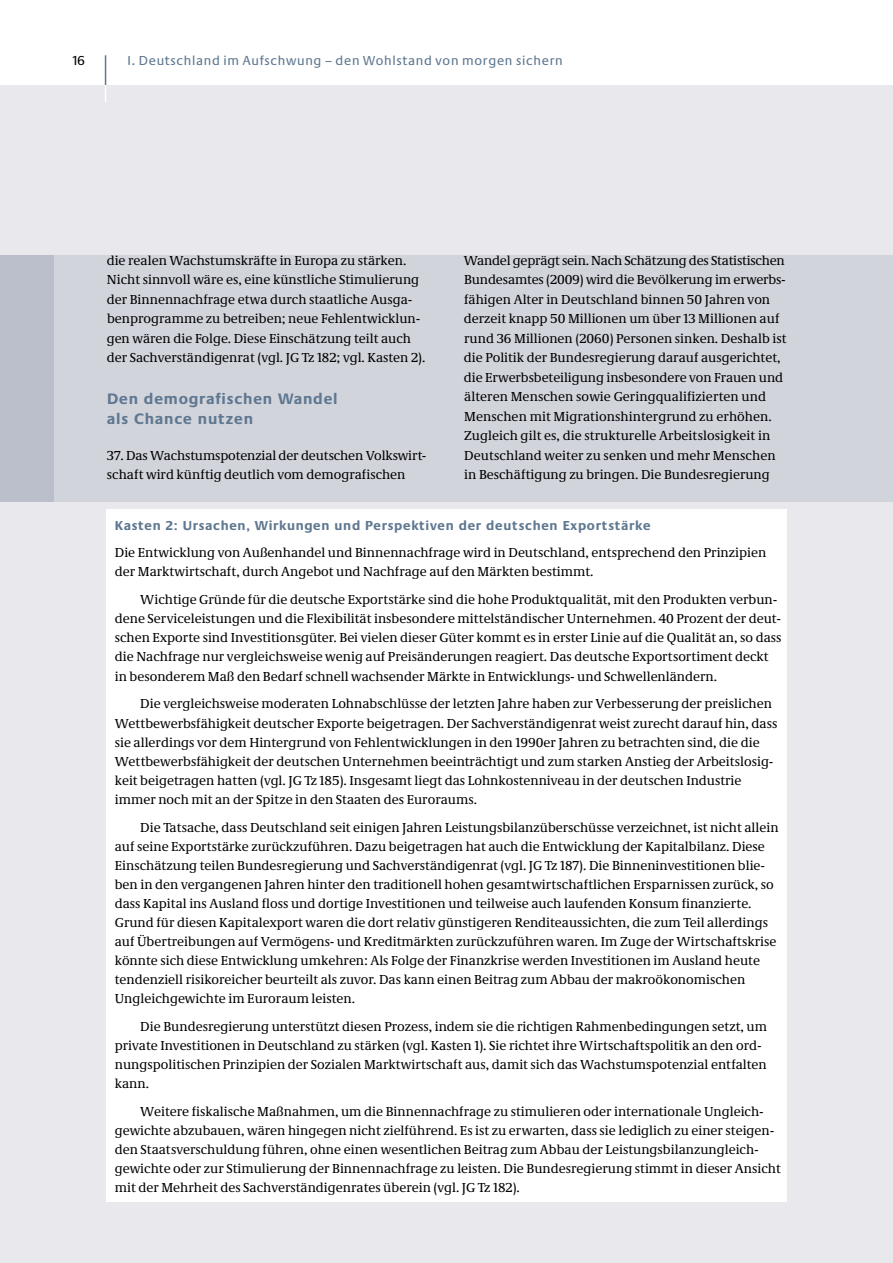
<style>
.page{position:relative;width:893px;height:1263px;background:#fff}
.page>*{position:absolute;margin:0;border:0;box-sizing:border-box;transform-origin:0 0}
.t1{font:700 15.75px/19.5px "Neue Praxis";letter-spacing:.05em;color:#5f7891}
.t2{font:13.5px/19.5px "Neue Demos";color:#000}
.t3{font:700 13.5px "Neue Praxis";letter-spacing:.05em;color:#5f7891}
.t4{font:13.5px "Neue Praxis";letter-spacing:.05em;color:#5f7891}
.t5{font:13.5px "Neue Praxis";color:#000}
</style>
<div class="page">
<div style="left:0;top:85px;width:893px;height:1178px;background:#e9e9ed"></div>
<div style="left:0;top:255px;width:893px;height:247px;background:#d2d4dc"></div>
<div style="left:0;top:255px;width:53px;height:247px;background:#babfcb"></div>
<hr style="left:105px;top:55px;width:1px;height:30px;background:#5f7891">
<svg style="left:105px;top:85px;width:1px;height:17px"></svg>
<div style="left:106px;top:509px;width:681px;height:692px;background:#fff"></div>
<p class="t5" style="left:73px;top:53px;width:14px">16</p>
<p class="t4" style="left:128px;top:53px;width:437px">I. Deutschland im Aufschwung – den Wohlstand von morgen sichern</p>
<p class="t2" style="left:107px;top:250px;width:320px">die realen Wachstumskräfte in Europa zu stärken.<br>Nicht sinnvoll wäre es, eine künstliche Stimulierung der Binnennachfrage etwa durch staatliche Ausga&shy;benprogramme zu betreiben; neue Fehlentwicklun&shy;gen wären die Folge. Diese Einschätzung teilt auch der Sachverständigenrat (vgl. JG Tz 182; vgl. Kasten 2).</p>
<h4 class="t1" style="left:107px;top:389px;width:232px">Den demografischen Wandel als Chance nutzen</h4>
<p class="t2" style="left:107px;top:445px;width:321px">37. Das Wachstumspotenzial der deutschen Volkswirt&shy;schaft wird künftig deutlich vom demografischen</p>
<p class="t2" style="left:464px;top:250px;width:324px">Wandel geprägt sein. Nach Schätzung des Statistischen Bundesamtes (2009) wird die Bevölkerung im erwerbs&shy;fähigen Alter in Deutschland binnen 50 Jahren von derzeit knapp 50 Millionen um über 13 Millionen auf rund 36 Millionen (2060) Personen sinken. Deshalb ist die Politik der Bundesregierung darauf ausgerichtet, die Erwerbsbeteiligung insbesondere von Frauen und älteren Menschen sowie Geringqualifizierten und Menschen mit Migrationshintergrund zu erhöhen.<br>Zugleich gilt es, die strukturelle Arbeitslosigkeit in Deutschland weiter zu senken und mehr Menschen in Beschäftigung zu bringen. Die Bundesregierung</p>
<h5 class="t3" style="left:115px;top:517px;width:537px">Kasten 2: Ursachen, Wirkungen und Perspektiven der deutschen Exportstärke</h5>
<p class="t2" style="left:115px;top:543px;width:653px">Die Entwicklung von Außenhandel und Binnennachfrage wird in Deutschland, entsprechend den Prinzipien der Marktwirtschaft, durch Angebot und Nachfrage auf den Märkten bestimmt.</p>
<p class="t2" style="left:115px;top:589px;width:668px;text-indent:26px">Wichtige Gründe für die deutsche Exportstärke sind die hohe Produktqualität, mit den Produkten verbun&shy;dene Serviceleistungen und die Flexibilität insbesondere mittelständischer Unternehmen. 40 Prozent der deut&shy;schen Exporte sind Investitionsgüter. Bei vielen dieser Güter kommt es in erster Linie auf die Qualität an, so dass die Nachfrage nur vergleichsweise wenig auf Preisänderungen reagiert. Das deutsche Exportsortiment deckt in besonderem Maß den Bedarf schnell wachsender Märkte in Entwicklungs- und Schwellenländern.</p>
<p class="t2" style="left:115px;top:694px;width:664px;text-indent:26px">Die vergleichsweise moderaten Lohnabschlüsse der letzten Jahre haben zur Verbesserung der preislichen Wettbewerbsfähigkeit deutscher Exporte beigetragen. Der Sachverständigenrat weist zurecht darauf hin, dass sie allerdings vor dem Hintergrund von Fehlentwicklungen in den 1990er Jahren zu betrachten sind, die die Wettbewerbsfähigkeit der deutschen Unternehmen beeinträchtigt und zum starken Anstieg der Arbeitslosig&shy;keit beigetragen hatten (vgl. JG Tz 185). Insgesamt liegt das Lohnkostenniveau in der deutschen Industrie immer noch mit an der Spitze in den Staaten des Euroraums.</p>
<p class="t2" style="left:115px;top:817px;width:665px;line-height:19px;text-indent:26px">Die Tatsache, dass Deutschland seit einigen Jahren Leistungsbilanzüberschüsse verzeichnet, ist nicht allein auf seine Exportstärke zurückzuführen. Dazu beigetragen hat auch die Entwicklung der Kapitalbilanz. Diese Einschätzung teilen Bundesregierung und Sachverständigenrat (vgl. JG Tz 187). Die Binneninvestitionen blie&shy;ben in den vergangenen Jahren hinter den traditionell hohen gesamtwirtschaftlichen Ersparnissen zurück, so dass Kapital ins Ausland floss und dortige Investitionen und teilweise auch laufenden Konsum finanzierte.<br>Grund für diesen Kapitalexport waren die dort relativ günstigeren Renditeaussichten, die zum Teil allerdings auf Übertreibungen auf Vermögens- und Kreditmärkten zurückzuführen waren. Im Zuge der Wirtschaftskrise könnte sich diese Entwicklung umkehren: Als Folge der Finanzkrise werden Investitionen im Ausland heute tendenziell risikoreicher beurteilt als zuvor. Das kann einen Beitrag zum Abbau der makroökonomischen Ungleichgewichte im Euroraum leisten.</p>
<p class="t2" style="left:115px;top:1016px;width:654px;text-indent:26px">Die Bundesregierung unterstützt diesen Prozess, indem sie die richtigen Rahmenbedingungen setzt, um private Investitionen in Deutschland zu stärken (vgl. Kasten 1). Sie richtet ihre Wirtschaftspolitik an den ord&shy;nungspolitischen Prinzipien der Sozialen Marktwirtschaft aus, damit sich das Wachstumspotenzial entfalten kann.</p>
<p class="t2" style="left:115px;top:1101px;width:667px;line-height:19px;text-indent:26px">Weitere fiskalische Maßnahmen, um die Binnennachfrage zu stimulieren oder internationale Ungleich&shy;gewichte abzubauen, wären hingegen nicht zielführend. Es ist zu erwarten, dass sie lediglich zu einer steigen&shy;den Staatsverschuldung führen, ohne einen wesentlichen Beitrag zum Abbau der Leistungsbilanzungleich&shy;gewichte oder zur Stimulierung der Binnennachfrage zu leisten. Die Bundesregierung stimmt in dieser Ansicht mit der Mehrheit des Sachverständigenrates überein (vgl. JG Tz 182).</p>
</div>
